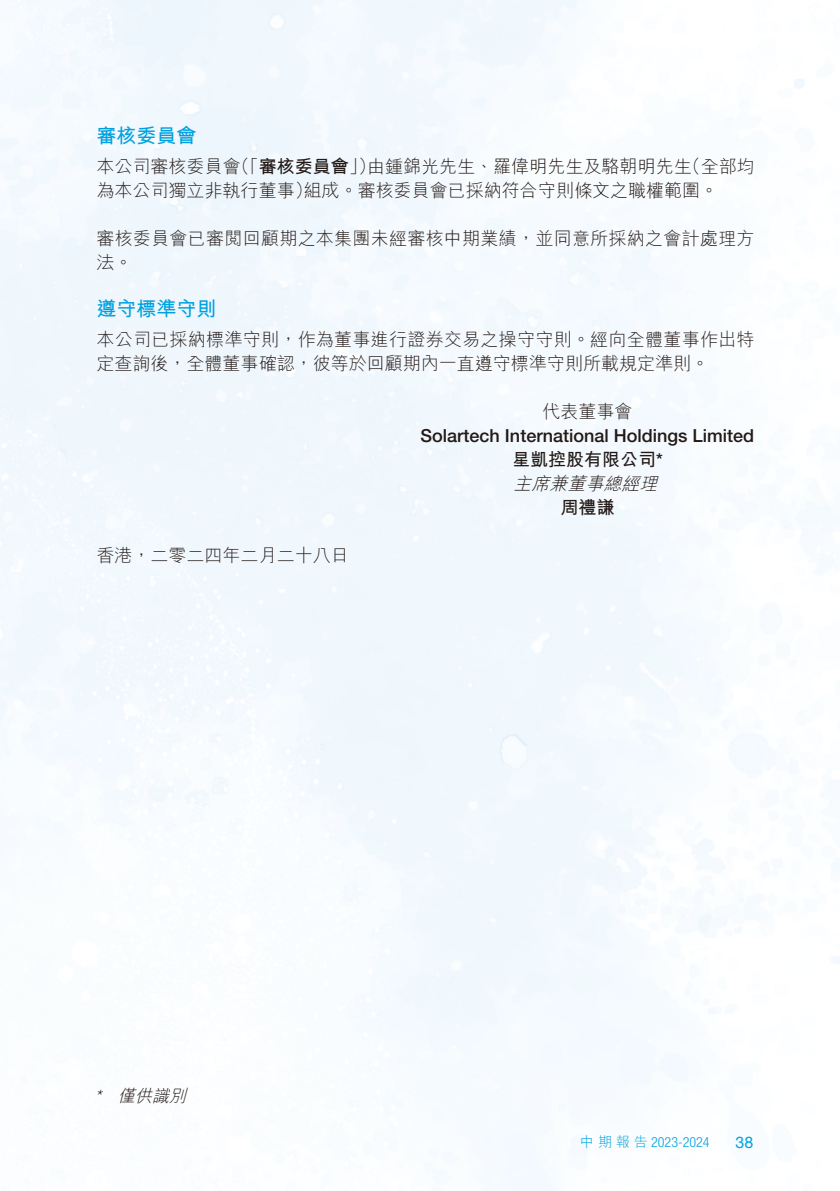
<style>
.page{position:relative;width:840px;height:1191px;background:#fff}
.page>*{position:absolute;margin:0;border:0;box-sizing:border-box;transform-origin:0 0}
.t1{font:700 20px "M Hei HK";color:#00a1e0}
.t2{font:300 18px/24px "M Hei HK";color:#231916}
.t3{font:500 18px "Helvetica Neue LT Std";color:#231916}
.t4{font:700 18px/24px "M Hei HK";color:#231916}
.t5{font:italic 300 17px "M Hei HK";color:#231916}
.t6{font:italic 300 17px "Helvetica Neue LT Std";color:#231916}
.t7{font:16px "Helvetica Neue LT Std";color:#00a1e0}
.t8{font:300 condensed 14px "Helvetica Neue LT Std";color:#00a1e0}
.s1{font-weight:300}
.s2{font-family:"Helvetica Neue LT Std";font-weight:500}
.s3{font-weight:300;font-style:italic}
.s4{font-family:"M Hei HK";font-stretch:normal}
</style>
<div class="page">
<p class="t1" style="left:96px;top:121px;width:101px">審核委員會</p>
<p class="t4" style="left:232px;top:152px;width:146px"><span class="s1">（「</span>審核委員會<span class="s1">」）</span></p>
<p class="t2" style="left:367px;top:154px;width:326px">由鍾錦光先生、羅偉明先生及駱朝明先生</p>
<p class="t2" style="left:682px;top:154px;width:74px">（全部均</p>
<p class="t2" style="left:96px;top:154px;width:146px">本公司審核委員會</p>
<p class="t2" style="left:96px;top:178px;width:217px">為本公司獨立非執行董事）</p>
<p class="t2" style="left:96px;top:226px;width:659px">審核委員會已審閱回顧期之本集團未經審核中期業績，並同意所採納之會計處理方法。</p>
<p class="t1" style="left:96px;top:294px;width:122px">遵守標準守則</p>
<p class="t2" style="left:96px;top:327px;width:659px">本公司已採納標準守則，作為董事進行證券交易之操守守則。經向全體董事作出特定查詢後，全體董事確認，彼等於回顧期內一直遵守標準守則所載規定準則。</p>
<p class="t2" style="left:542px;top:399px;width:91px">代表董事會</p>
<p class="t3" style="left:420px;top:425px;width:335px">Solartech International Holdings Limited</p>
<p class="t4" style="left:511px;top:446px;width:152px">星凱控股有限公司<span class="s2">*</span><span class="s3">主席兼董事總經理</span></p>
<p class="t4" style="left:560px;top:494px;width:55px">周禮謙</p>
<p class="t2" style="left:96px;top:543px;width:253px">香港，二零二四年二月二十八日</p>
<p class="t2" style="left:303px;top:178px;width:415px">組成。審核委員會已採納符合守則條文之職權範圍。</p>
<p class="t6" style="left:95px;top:1086px;width:13px">*</p>
<p class="t5" style="left:118px;top:1087px;width:74px">僅供識別</p>
<p class="t8" style="left:579px;top:1133px;width:131px"><span class="s4">中期報告</span> 2023-2024</p>
<p class="t7" style="left:735px;top:1132px;width:19px">38</p>
</div>
